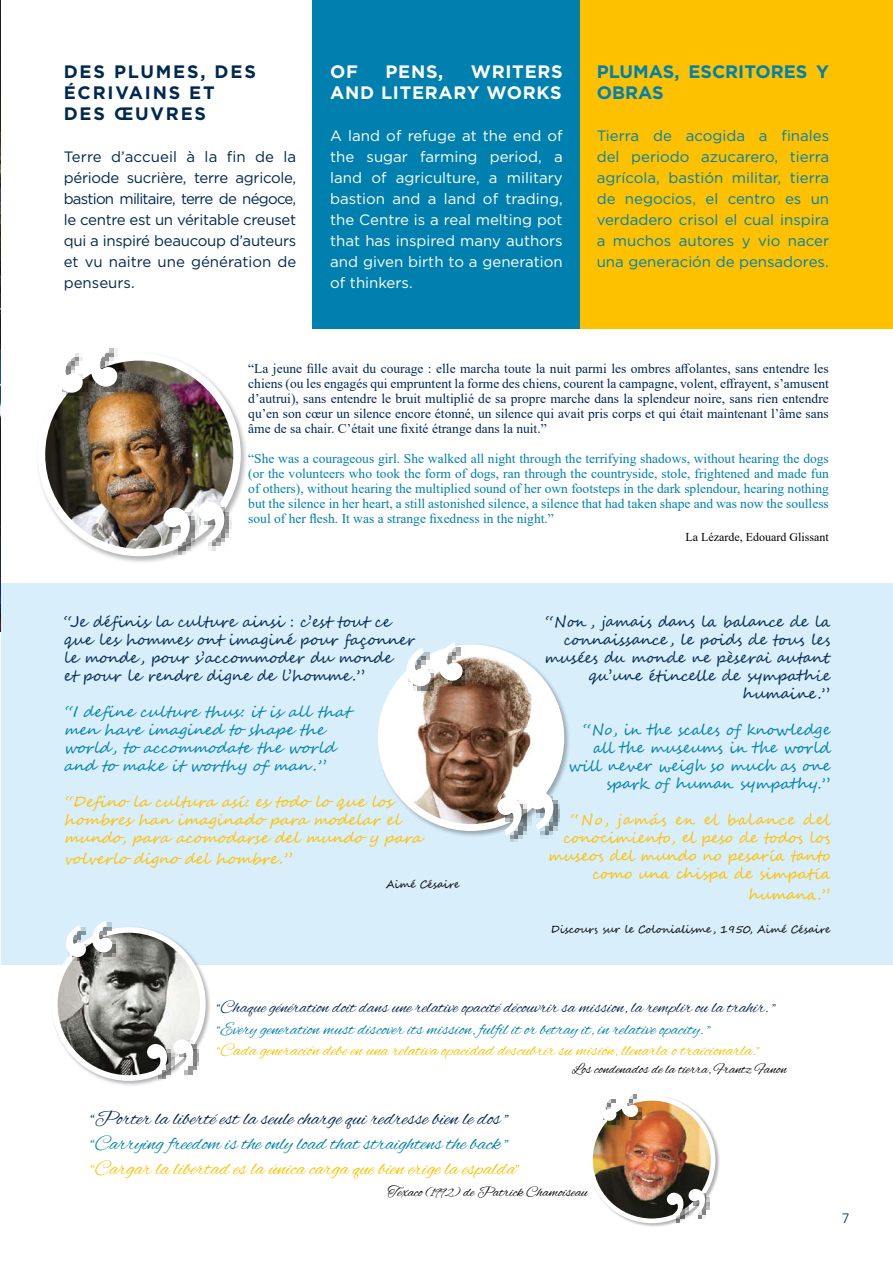
<style>
.page{position:relative;width:893px;height:1263px;background:#fff}
.page>*{position:absolute;margin:0;border:0;box-sizing:border-box;transform-origin:0 0}
.t1{font:21px "Alex Brush";color:#002851}
.t2{font:21px "Alex Brush";color:#fdc100}
.t3{font:21px "Alex Brush";color:#0080af}
.t4{font:18px "Alex Brush";color:#002851}
.t5{font:18px "Alex Brush";color:#fdc100}
.t6{font:18px "Alex Brush";color:#0080af}
.t7{font:700 18px/21px "Gotham";letter-spacing:.1em;color:#002851}
.t8{font:700 18px/21px "Gotham";letter-spacing:.04em;color:#fff;text-align:right}
.t9{font:700 18px/21px "Gotham";color:#0080af}
.t10{font:15px/18px "Segoe Script";color:#002851;text-align:right}
.t11{font:15px/21px "Gotham";color:#fff;text-align:justify}
.t12{font:15px/21px "Gotham";color:#0080af;text-align:justify}
.t13{font:15px/21px "Gotham";color:#002851;text-align:justify}
.t14{font:italic 15px/18px "Segoe Script";color:#fdc100}
.t15{font:15px/18px "Segoe Script";color:#fdc100;text-align:right}
.t16{font:italic 15px/18px "Segoe Script";color:#0080af}
.t17{font:15px/18px "Segoe Script";color:#0080af;text-align:right}
.t18{font:15px "Alex Brush";color:#000}
.t19{font:300 15px "Calibri";color:#002851}
.t20{font:13.5px/15px "Times New Roman";color:#0080af;text-align:justify}
.t21{font:13.5px/15px "Times New Roman";color:#002851;text-align:justify}
.t22{font:12px "Times New Roman";color:#000}
.t23{font:10.5px "Segoe Script";color:#000}
.s1{font-size:12px}
</style>
<div class="page">
<img style="left:0;top:0;width:1px;height:631px">
<div style="left:1px;top:583px;width:892px;height:381px;background:#d8eefb"></div>
<div style="left:575px;top:0;width:318px;height:329px;background:#fdc100"></div>
<div style="left:312px;top:0;width:268px;height:329px;background:#0080af"></div>
<div style="left:36px;top:352px;width:212px;height:212px;background:#000;opacity:.3"></div>
<img style="left:41px;top:357px;width:196px;height:195px;border-radius:98px">
<div style="left:38px;top:353px;width:203px;height:203px;border:8px solid #fff;border-radius:50%"></div>
<div style="left:55px;top:344px;width:69px;height:56px;background:#000;opacity:.5"></div>
<div style="left:162px;top:500px;width:70px;height:56px;background:#000;opacity:.5"></div>
<div style="left:377px;top:643px;width:194px;height:195px;background:#000;opacity:.3"></div>
<img style="left:381px;top:657px;width:180px;height:170px">
<div style="left:378px;top:644px;width:186px;height:187px;border:7px solid #fff;border-radius:50%"></div>
<div style="left:405px;top:642px;width:64px;height:51px;background:#000;opacity:.5"></div>
<div style="left:496px;top:790px;width:64px;height:51px;background:#000;opacity:.5"></div>
<div style="left:588px;top:1095px;width:131px;height:132px;background:#000;opacity:.3"></div>
<img style="left:590px;top:1098px;width:123px;height:123px;border-radius:60px">
<div style="left:588px;top:1096px;width:127px;height:127px;border:5px solid #fff;border-radius:50%"></div>
<div style="left:599px;top:1091px;width:43px;height:34px;background:#000;opacity:.5"></div>
<div style="left:666px;top:1188px;width:43px;height:35px;background:#000;opacity:.5"></div>
<div style="left:51px;top:926px;width:161px;height:160px;background:#000;opacity:.3"></div>
<img style="left:55px;top:930px;width:148px;height:148px;border-radius:74px">
<div style="left:52px;top:927px;width:154px;height:154px;border:6px solid #fff;border-radius:50%"></div>
<div style="left:65px;top:920px;width:53px;height:42px;background:#000;opacity:.5"></div>
<div style="left:146px;top:1038px;width:53px;height:43px;background:#000;opacity:.5"></div>
<svg style="left:54px;top:344px;width:66px;height:51px"></svg>
<svg style="left:161px;top:499px;width:65px;height:53px"></svg>
<svg style="left:405px;top:642px;width:60px;height:46px"></svg>
<svg style="left:495px;top:789px;width:60px;height:48px"></svg>
<svg style="left:598px;top:1091px;width:42px;height:31px"></svg>
<svg style="left:665px;top:1187px;width:41px;height:33px"></svg>
<svg style="left:64px;top:920px;width:50px;height:39px"></svg>
<svg style="left:145px;top:1038px;width:50px;height:39px"></svg>
<h2 class="t7" style="left:64px;top:61px;width:194px">DES PLUMES, DES<br>ÉCRIVAINS ET<br>DES ŒUVRES</h2>
<p class="t13" style="left:64px;top:146px;width:234px">Terre d’accueil à la fin de la période sucrière, terre agricole, bastion militaire, terre de négoce, le centre est un véritable creuset qui a inspiré beaucoup d’auteurs et vu naitre une génération de penseurs.</p>
<h2 class="t8" style="left:330px;top:61px;width:29px">OF</h2>
<h2 class="t8" style="left:386px;top:61px;width:59px">PENS,</h2>
<h2 class="t8" style="left:330px;top:61px;width:234px">WRITERS<br>AND LITERARY WORKS</h2>
<p class="t11" style="left:330px;top:125px;width:234px">A land of refuge at the end of the sugar farming period, a land of agriculture, a military bastion and a land of trading, the Centre is a real melting pot that has inspired many authors and given birth to a generation of thinkers.</p>
<h2 class="t9" style="left:597px;top:61px;width:234px">PLUMAS, ESCRITORES Y<br>OBRAS</h2>
<p class="t12" style="left:597px;top:125px;width:234px">Tierra de acogida a finales del periodo azucarero, tierra agrícola, bastión militar, tierra de negocios, el centro es un verdadero crisol el cual inspira a muchos autores y vio nacer una generación de pensadores.</p>
<p class="t21" style="left:248px;top:361px;width:582px">“La jeune fille avait du courage : elle marcha toute la nuit parmi les ombres affolantes, sans entendre les chiens (ou les engagés qui empruntent la forme des chiens, courent la campagne, volent, effrayent, s’amusent d’autrui), sans entendre le bruit multiplié de sa propre marche dans la splendeur noire, sans rien entendre qu’en son cœur un silence encore étonné, un silence qui avait pris corps et qui était maintenant l’âme sans âme de sa chair. C’était une fixité étrange dans la nuit.”</p>
<p class="t20" style="left:248px;top:451px;width:582px">“She was a courageous girl. She walked all night through the terrifying shadows, without hearing the dogs (or the volunteers who took the form of dogs, ran through the countryside, stole, frightened and made fun of others), without hearing the multiplied sound of her own footsteps in the dark splendour, hearing nothing but the silence in her heart, a still astonished silence, a silence that had taken shape and was now the soulless soul of her flesh. It was a strange fixedness in the night.”</p>
<p class="t22" style="left:686px;top:529px;width:145px">La Lézarde, Edouard Glissant</p>
<p class="t10" style="left:64px;top:613px;width:353px;text-align:left">“Je définis la culture ainsi : c’est tout ce que les hommes ont imaginé pour façonner le monde , pour s’accommoder du monde<br>et pour le rendre digne de l’homme.”</p>
<p class="t16" style="left:64px;top:703px;width:288px">“I define culture thus: it is all that men have imagined to shape the world , to accommodate the world and to make it worthy of man .”</p>
<p class="t14" style="left:64px;top:793px;width:359px">“Defino la cultura así: es todo lo que los hombres han imaginado para modelar el mundo, para acomodarse del mundo y para</p>
<p class="t14" style="left:64px;top:850px;width:233px">volverlo digno del hombre.”</p>
<p class="t23" style="left:386px;top:876px;width:75px">Aimé Césaire</p>
<p class="t10" style="left:544px;top:613px;width:288px">“Non , jamais dans la balance de la connaissance , le poids de tous les musées du monde ne pèserai autant qu’une étincelle de sympathie humaine.”</p>
<p class="t17" style="left:569px;top:721px;width:263px">“No, in the scales of knowledge all the museums in the world will never weigh so much as one spark of human sympathy.”</p>
<p class="t15" style="left:548px;top:811px;width:284px">“No, jamás en el balance del conocimiento, el peso de todos los museos del mundo no pesaría tanto como una chispa de simpatía</p>
<p class="t15" style="left:749px;top:886px;width:83px">humana.”</p>
<p class="t23" style="left:551px;top:921px;width:281px">Discours sur le Colonialisme , 1950, Aimé Césaire</p>
<h2 class="t4" style="left:217px;top:997px;width:561px">“Chaque génération doit dans une relative opacité découvrir sa mission, la remplir ou la trahir. ”</h2>
<h2 class="t6" style="left:217px;top:1019px;width:496px">“Every generation must discover its mission, fulfil it or betray it, in relative opacity. ”</h2>
<h2 class="t5" style="left:217px;top:1040px;width:545px">“Cada generación debe en una relativa opacidad descubrir su misión, llenarla o traicionarla.”</h2>
<p class="t18" style="left:572px;top:1061px;width:216px">Los condenados de la tierra, Frantz Fanon</p>
<h1 class="t1" style="left:90px;top:1107px;width:420px">“Porter la liberté est la seule charge qui redresse bien le dos ”</h1>
<h1 class="t3" style="left:90px;top:1132px;width:420px">“Carrying freedom is the only load that straightens the back ”</h1>
<h1 class="t2" style="left:90px;top:1157px;width:431px">“Cargar la libertad es la única carga que bien erige la espalda”</h1>
<p class="t18" style="left:388px;top:1184px;width:201px">Texaco <span class="s1">(1992)</span> de Patrick Chamoiseau</p>
<p class="t19" style="left:842px;top:1209px;width:9px">7</p>
</div>
